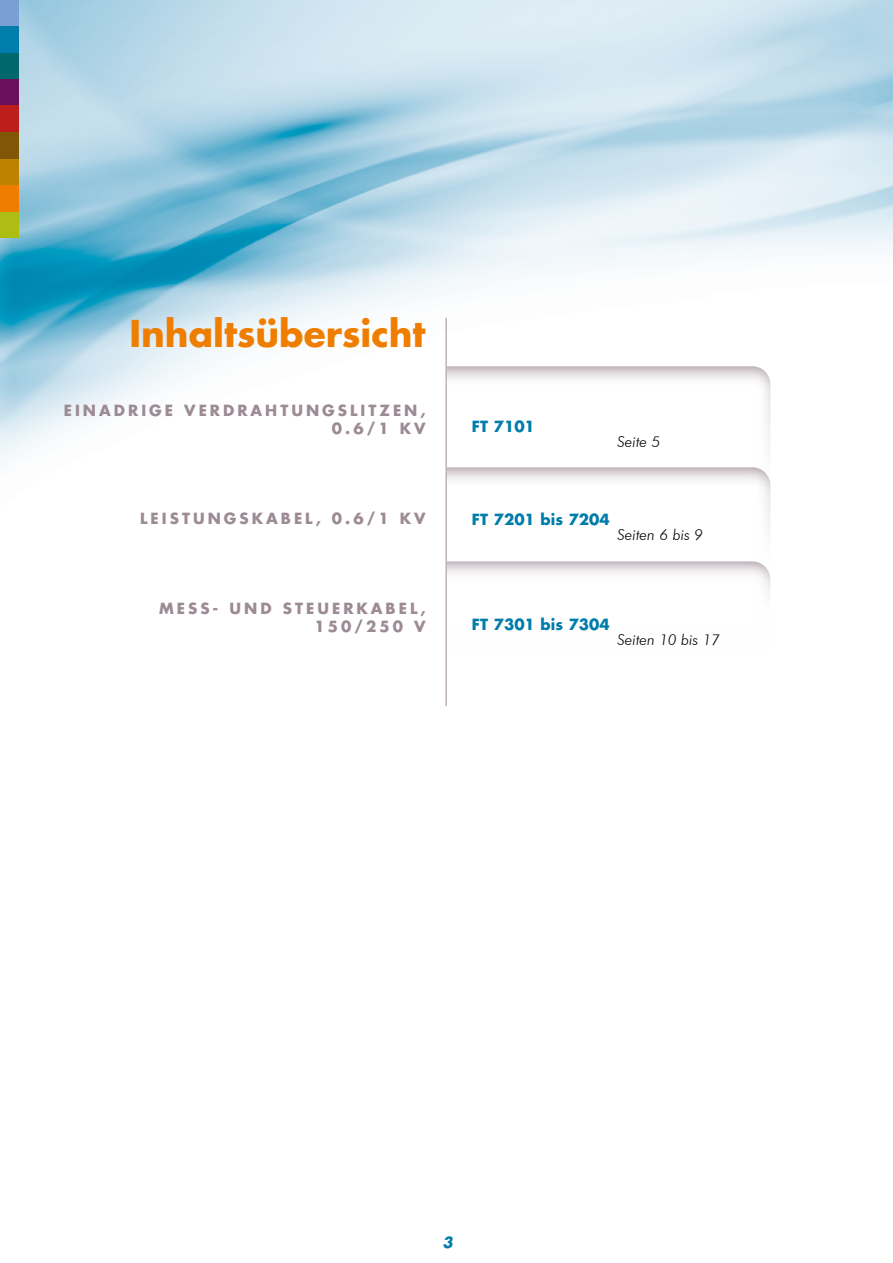
<style>
.page{position:relative;width:893px;height:1263px;background:#fff}
.page>*{position:absolute;margin:0;border:0;box-sizing:border-box;transform-origin:0 0}
.Normal_e{font:700 36px "Futura Std";color:#ef7d00}
.t1{font:700 15px/18px "Futura Std";letter-spacing:.2em;color:#9c8a94;text-align:right}
.Normal_e-2{font:700 15px "Futura Std";color:#007daa}
.Normal_e-3{font:italic 300 15px "Futura BT";color:#000}
.t2{font:italic 700 15px "Futura";color:#007daa}
</style>
<div class="page">
<svg style="left:447px;top:561px;width:324px;height:34px"></svg>
<img style="left:0;top:0;width:893px;height:514px">
<div style="left:0;top:0;width:19px;height:26px;background:#799fd4"></div>
<div style="left:0;top:52px;width:19px;height:27px;background:#00676d"></div>
<div style="left:0;top:26px;width:19px;height:26px;background:#007daa"></div>
<div style="left:0;top:79px;width:19px;height:27px;background:#6a0f5a"></div>
<div style="left:0;top:211px;width:19px;height:27px;background:#aebd14"></div>
<div style="left:0;top:185px;width:19px;height:26px;background:#ef7d00"></div>
<div style="left:0;top:159px;width:19px;height:26px;background:#bd8200"></div>
<div style="left:0;top:132px;width:19px;height:27px;background:#805706"></div>
<div style="left:0;top:106px;width:19px;height:26px;background:#bd1d1d"></div>
<hr style="left:446px;top:318px;width:1px;height:388px;background:#9c8a94">
<p class="Normal_e" style="left:129px;top:309px;width:298px">Inhaltsübersicht</p>
<p class="t1" style="left:64px;top:401px;width:363px">EINADRIGE VERDRAHTUNGSLITZEN,<br>0.6/1 KV</p>
<p class="t1" style="left:140px;top:509px;width:287px">LEISTUNGSKABEL, 0.6/1 KV</p>
<p class="t1" style="left:159px;top:599px;width:268px">MESS- UND STEUERKABEL,<br>150/250 V</p>
<p class="Normal_e-2" style="left:472px;top:417px;width:64px">FT 7101</p>
<p class="Normal_e-3" style="left:617px;top:433px;width:44px">Seite 5</p>
<p class="Normal_e-2" style="left:472px;top:510px;width:139px">FT 7201 bis 7204</p>
<p class="Normal_e-3" style="left:617px;top:526px;width:87px">Seiten 6 bis 9</p>
<p class="Normal_e-2" style="left:472px;top:615px;width:139px">FT 7301 bis 7304</p>
<p class="Normal_e-3" style="left:617px;top:631px;width:104px">Seiten 10 bis 17</p>
<p class="t2" style="left:442px;top:1232px;width:12px">3</p>
</div>
